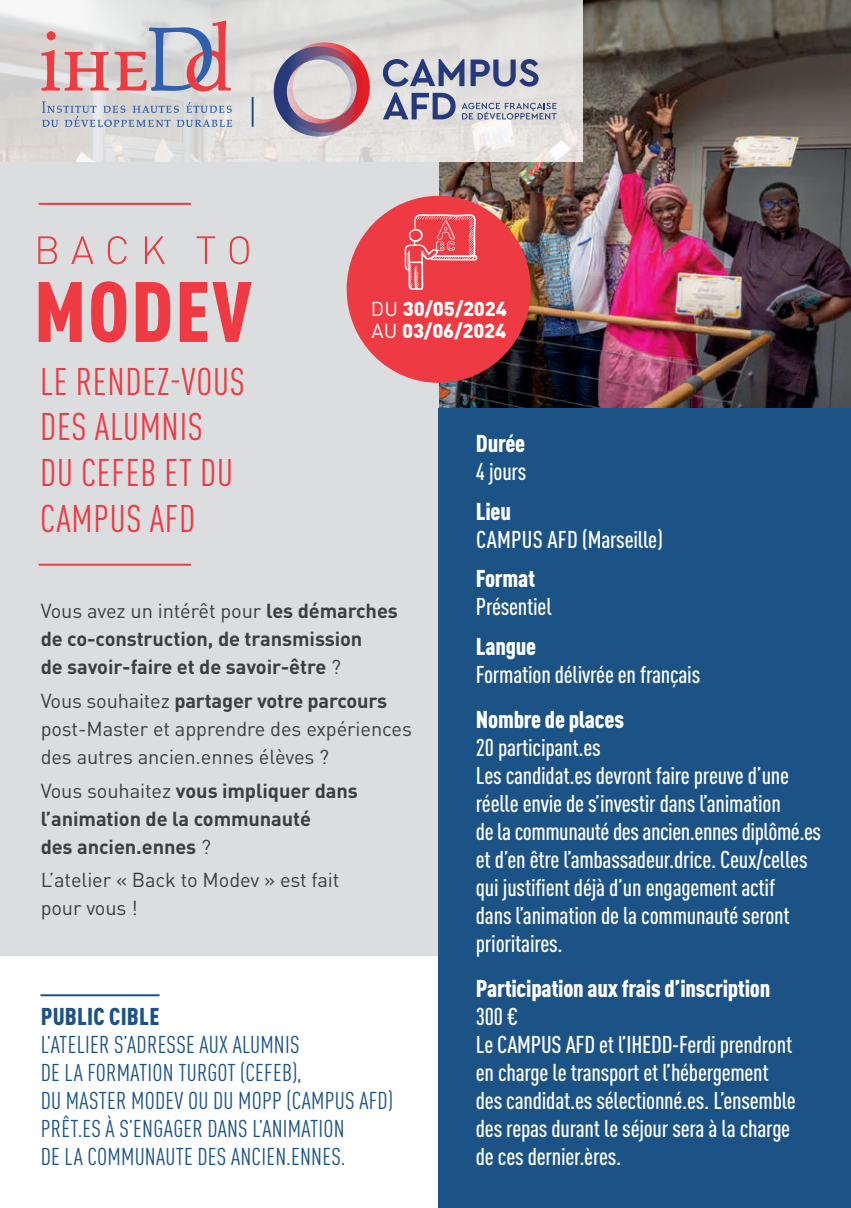
<style>
.page{position:relative;width:851px;height:1208px;background:#fff}
.page>*{position:absolute;margin:0;border:0;box-sizing:border-box;transform-origin:0 0}
.t1{font:condensed 38px/45.6px "DIN Pro";letter-spacing:.02em;color:#ee3a42}
.t2{font:500 condensed 24px/28px "DIN Pro";letter-spacing:-.01em;color:#fff}
.t3{font:condensed 24px/28px "DIN Pro";letter-spacing:.01em;color:#1c5387}
.t4{font:900 condensed 24px "DIN Pro";letter-spacing:-.01em;color:#fff}
.t5{font:900 condensed 24px "DIN Pro";letter-spacing:.01em;color:#1c5387}
.t6{font:700 20px/28px "DIN Pro";letter-spacing:-.005em;color:#3e3e3f}
.t7{font:20px/28px "DIN Pro";letter-spacing:-.005em;color:#3e3e3f}
.t8{font:900 20px/21.8px "DIN Pro";letter-spacing:-.01em;color:#fff}
.s1{font-weight:400}
.s2{font-weight:700}
</style>
<div class="page">
<img style="left:438px;top:0;width:412px;height:408px">
<div style="left:0;top:162px;width:438px;height:793px;background:#dcdddf"></div>
<svg style="left:0;top:0;width:582px;height:162px;background:#dfdedc"></svg>
<hr style="left:39px;top:203px;width:151px;height:2px;background:#ee3a42">
<hr style="left:39px;top:564px;width:151px;height:2px;background:#ee3a42">
<hr style="left:40px;top:994px;width:119px;height:2px;background:#1c5387">
<div style="left:346px;top:196px;width:184px;height:187px;background:#ee3a42;border-radius:50%"></div>
<svg style="left:404px;top:214px;width:73px;height:76px"></svg>
<svg style="left:41px;top:21px;width:190px;height:70px;background:#ceb0b8"></svg>
<svg style="left:42px;top:101px;width:190px;height:26px;background:#bec4ce"></svg>
<hr style="left:251px;top:98px;width:2px;height:28px;background:#1c5387">
<svg style="left:383px;top:59px;width:173px;height:60px;background:#a9adbf"></svg>
<svg style="left:274px;top:42px;width:96px;height:95px;background:#bb9eab"></svg>
<svg style="left:38px;top:236px;width:19px;height:28px"></svg>
<svg style="left:71px;top:236px;width:22px;height:28px"></svg>
<svg style="left:108px;top:236px;width:19px;height:28px"></svg>
<svg style="left:145px;top:236px;width:20px;height:28px"></svg>
<svg style="left:196px;top:236px;width:19px;height:28px"></svg>
<svg style="left:230px;top:236px;width:19px;height:28px"></svg>
<svg style="left:39px;top:282px;width:43px;height:60px"></svg>
<svg style="left:91px;top:281px;width:35px;height:61px"></svg>
<svg style="left:136px;top:282px;width:34px;height:60px"></svg>
<svg style="left:180px;top:282px;width:71px;height:60px"></svg>
<div style="left:438px;top:408px;width:412px;height:800px;background:#1c5387"></div>
<p class="t8" style="left:371px;top:295px;width:137px"><span class="s1">DU</span> 30/05/2024<br><span class="s1">AU</span> 03/06/2024</p>
<h1 class="t1" style="left:40px;top:356px;width:206px">LE RENDEZ-VOUS<br>DES ALUMNIS<br>DU CEFEB ET DU<br>CAMPUS AFD</h1>
<p class="t6" style="left:41px;top:594px;width:358px"><span class="s1">Vous avez un intérêt pour</span> les démarches de co-construction, de transmission<br>de savoir-faire et de savoir-être <span class="s1">?</span></p>
<p class="t7" style="left:41px;top:684px;width:373px">Vous souhaitez <span class="s2">partager votre parcours </span>post-Master et apprendre des expériences des autres ancien.ennes élèves ?</p>
<p class="t6" style="left:41px;top:774px;width:319px"><span class="s1">Vous souhaitez</span> vous impliquer dans l’animation de la communauté<br>des ancien.ennes <span class="s1">?</span></p>
<p class="t7" style="left:41px;top:864px;width:300px">L’atelier « Back to Modev » est fait pour vous !</p>
<p class="t5" style="left:41px;top:997px;width:120px">PUBLIC CIBLE</p>
<p class="t3" style="left:41px;top:1028px;width:354px">L’ATELIER S’ADRESSE AUX ALUMNIS<br>DE LA FORMATION TURGOT (CEFEB),<br>DU MASTER MODEV OU DU MOPP (CAMPUS AFD)<br>PRÊT.ES À S’ENGAGER DANS L’ANIMATION<br>DE LA COMMUNAUTE DES ANCIEN.ENNES.</p>
<p class="t4" style="left:476px;top:425px;width:51px">Durée</p>
<p class="t2" style="left:476px;top:456px;width:52px">4 jours</p>
<p class="t4" style="left:476px;top:492px;width:37px">Lieu</p>
<p class="t2" style="left:476px;top:523px;width:188px">CAMPUS AFD (Marseille)</p>
<p class="t4" style="left:476px;top:560px;width:61px">Format</p>
<p class="t2" style="left:476px;top:590px;width:77px">Présentiel</p>
<p class="t4" style="left:476px;top:627px;width:62px">Langue</p>
<p class="t2" style="left:476px;top:658px;width:226px">Formation délivrée en français</p>
<p class="t4" style="left:476px;top:700px;width:150px">Nombre de places</p>
<p class="t2" style="left:476px;top:731px;width:347px">20 participant.es<br>Les candidat.es devront faire preuve d’une réelle envie de s’investir dans l’animation<br>de la communauté des ancien.ennes diplômé.es et d’en être l’ambassadeur.drice. Ceux/celles qui justifient déjà d’un engagement actif<br>dans l’animation de la communauté seront prioritaires.</p>
<p class="t4" style="left:476px;top:969px;width:296px">Participation aux frais d’inscription</p>
<p class="t2" style="left:476px;top:1000px;width:321px">300 €<br>Le CAMPUS AFD et l’IHEDD-Ferdi prendront en charge le transport et l’hébergement des candidat.es sélectionné.es. L’ensemble des repas durant le séjour sera à la charge de ces dernier.ères.</p>
</div>
